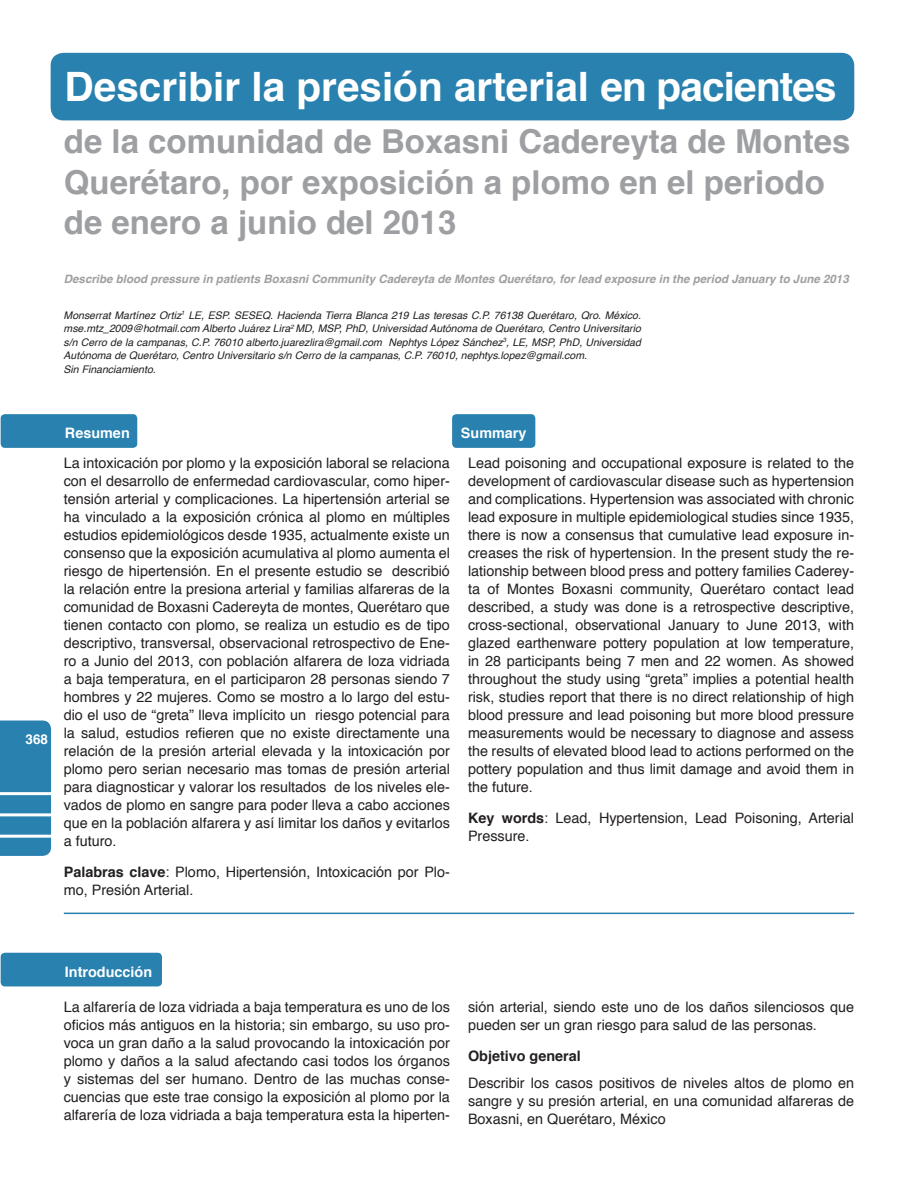
<style>
.page{position:relative;width:918px;height:1188px;background:#fff}
.page>*{position:absolute;margin:0;border:0;box-sizing:border-box;transform-origin:0 0}
.t1{font:700 40.5px "Helvetica";color:#fff}
.t2{font:700 33px/40.5px "Helvetica";color:#9d9fa2}
.Normal__Web{font:14.4px/18px "Helvetica";color:#231f20;text-align:justify}
.Sangría_de_texto_nor{font:14.4px/18px "Helvetica";color:#231f20;text-align:justify}
.Párrafo_de_lista{font:14.4px/18px "Helvetica";color:#231f20;text-align:justify}
.Texto_independiente{font:14.4px/18px "Helvetica";color:#231f20}
.Título_2{font:14.4px/18px "Helvetica";color:#231f20}
.t3{font:700 14.4px "Helvetica";color:#fff}
.t4{font:700 14.4px "Helvetica";color:#231f20}
.t5{font:700 13.5px "Helvetica";color:#fff}
.t6{font:italic 700 11.55px "Helvetica";color:#9d9fa2}
.Párrafo_de_lista-2{font:italic 10.5px/13.5px "Helvetica";color:#231f20;text-align:justify}
.s1{font-weight:700}
</style>
<div class="page">
<div style="left:0;top:721px;width:51px;height:135px;background:#2881ae"></div>
<hr style="left:0;top:835px;width:51px;height:3px;background:#fff">
<hr style="left:0;top:813px;width:51px;height:3px;background:#fff">
<hr style="left:0;top:792px;width:51px;height:3px;background:#fff">
<div style="left:51px;top:53px;width:803px;height:67px;background:#2881ae;border-radius:13px"></div>
<div style="left:1px;top:414px;width:136px;height:34px;background:#2881ae;border-radius:4px"></div>
<div style="left:452px;top:414px;width:83px;height:34px;background:#2881ae;border-radius:4px"></div>
<div style="left:1px;top:953px;width:161px;height:33px;background:#2881ae;border-radius:4px"></div>
<hr style="left:64px;top:913px;width:790px;height:1px;background:#2881ae">
<p class="t1" style="left:65px;top:54px;width:774px">Describir la presión arterial en pacientes</p>
<p class="t2" style="left:64px;top:122px;width:788px">de la comunidad de Boxasni Cadereyta de Montes<br>Querétaro, por exposición a plomo en el periodo de enero a junio del 2013</p>
<p class="t6" style="left:64px;top:269px;width:786px">Describe blood pressure in patients Boxasni Community Cadereyta de Montes Querétaro, for lead exposure in the period January to June 2013</p>
<p class="Párrafo_de_lista-2" style="left:64px;top:309px;width:579px">Monserrat Martínez Ortiz<sup>1</sup> LE, ESP. SESEQ. Hacienda Tierra Blanca 219 Las teresas C.P. 76138 Querétaro, Qro. México. mse.mtz_2009@hotmail.com Alberto Juárez Lira<sup>2</sup> MD, MSP, PhD, Universidad Autónoma de Querétaro, Centro Universitario s/n Cerro de la campanas, C.P. 76010 alberto.juarezlira@gmail.com Nephtys López Sánchez<sup>3</sup>, LE, MSP, PhD, Universidad Autónoma de Querétaro, Centro Universitario s/n Cerro de la campanas, C.P. 76010, nephtys.lopez@gmail.com.</p>
<p class="Párrafo_de_lista-2" style="left:64px;top:363px;width:94px">Sin Financiamiento.</p>
<p class="t5" style="left:26px;top:729px;width:24px">368</p>
<p class="t3" style="left:65px;top:421px;width:66px">Resumen</p>
<p class="Normal__Web" style="left:64px;top:454px;width:388px">La intoxicación por plomo y la exposición laboral se relaciona con el desarrollo de enfermedad cardiovascular, como hiper&shy;tensión arterial y complicaciones. La hipertensión arterial se ha vinculado a la exposición crónica al plomo en múltiples estudios epidemiológicos desde 1935, actualmente existe un consenso que la exposición acumulativa al plomo aumenta el riesgo de hipertensión. En el presente estudio se describió la relación entre la presiona arterial y familias alfareras de la comunidad de Boxasni Cadereyta de montes, Querétaro que tienen contacto con plomo, se realiza un estudio es de tipo descriptivo, transversal, observacional retrospectivo de Ene&shy;ro a Junio del 2013, con población alfarera de loza vidriada a baja temperatura, en el participaron 28 personas siendo 7 hombres y 22 mujeres. Como se mostro a lo largo del estu&shy;dio el uso de “greta” lleva implícito un riesgo potencial para la salud, estudios refieren que no existe directamente una relación de la presión arterial elevada y la intoxicación por plomo pero serian necesario mas tomas de presión arterial para diagnosticar y valorar los resultados de los niveles ele&shy;vados de plomo en sangre para poder lleva a cabo acciones que en la población alfarera y así limitar los daños y evitarlos a futuro.</p>
<p class="Texto_independiente" style="left:64px;top:863px;width:388px"><span class="s1">Palabras clave</span>: Plomo, Hipertensión, Intoxicación por Plo&shy;mo, Presión Arterial.</p>
<p class="t3" style="left:461px;top:421px;width:67px">Summary</p>
<p class="Sangría_de_texto_nor" style="left:468px;top:454px;width:388px">Lead poisoning and occupational exposure is related to the development of cardiovascular disease such as hypertension and complications. Hypertension was associated with chronic lead exposure in multiple epidemiological studies since 1935, there is now a consensus that cumulative lead exposure in&shy;creases the risk of hypertension. In the present study the re&shy;lationship between blood press and pottery families Caderey&shy;ta of Montes Boxasni community, Querétaro contact lead described, a study was done is a retrospective descriptive, cross-sectional, observational January to June 2013, with glazed earthenware pottery population at low temperature, in 28 participants being 7 men and 22 women. As showed throughout the study using “greta” implies a potential health risk, studies report that there is no direct relationship of high blood pressure and lead poisoning but more blood pressure measurements would be necessary to diagnose and assess the results of elevated blood lead to actions performed on the pottery population and thus limit damage and avoid them in the future.</p>
<p class="Título_2" style="left:468px;top:809px;width:388px"><span class="s1">Key words</span>: Lead, Hypertension, Lead Poisoning, Arterial<br>Pressure.</p>
<p class="t3" style="left:65px;top:960px;width:89px">Introducción</p>
<p class="Normal__Web" style="left:64px;top:999px;width:388px">La alfarería de loza vidriada a baja temperatura es uno de los oficios más antiguos en la historia; sin embargo, su uso pro&shy;voca un gran daño a la salud provocando la intoxicación por plomo y daños a la salud afectando casi todos los órganos y sistemas del ser humano. Dentro de las muchas conse&shy;cuencias que este trae consigo la exposición al plomo por la alfarería de loza vidriada a baja temperatura esta la hiperten-</p>
<p class="Normal__Web" style="left:468px;top:999px;width:388px">sión arterial, siendo este uno de los daños silenciosos que pueden ser un gran riesgo para salud de las personas.</p>
<p class="t4" style="left:468px;top:1044px;width:114px">Objetivo general</p>
<p class="Párrafo_de_lista" style="left:468px;top:1074px;width:388px">Describir los casos positivos de niveles altos de plomo en sangre y su presión arterial, en una comunidad alfareras de Boxasni, en Querétaro, México</p>
</div>
